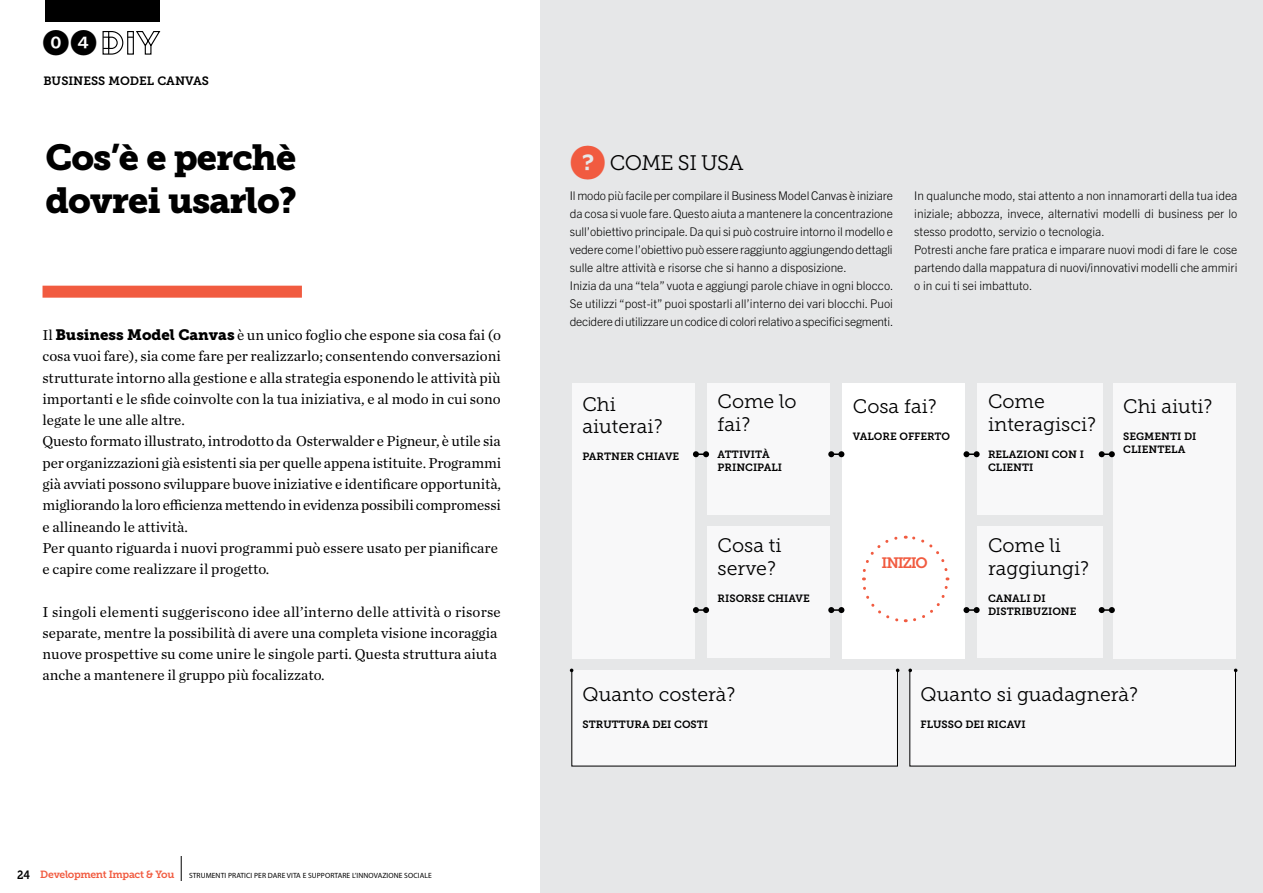
<style>
.page{position:relative;width:1263px;height:893px;background:#fff}
.page>*{position:absolute;margin:0;border:0;box-sizing:border-box;transform-origin:0 0}
.t1{font:36px/42.5px "Museo Slab 900";color:#000}
.t2{font:27px "Whitney Index Black Round Bd";color:#000}
.t3{font:21px "Museo Slab 300";letter-spacing:-.025em;color:#000}
.t4{font:19.5px/22.5px "Museo Slab 300";color:#000}
.t5{font:15px/21.3px "Chronicle Text G1";color:#000}
.t6{font:15px "Museo Slab 700";letter-spacing:-.085em;color:#f15b40}
.t7{font:300 12px/18px "Trade Gothic Next LT Pro";color:#000}
.t8{font:12px "Museo Slab 700";color:#000}
.t9{font:12px "Museo Slab 700";color:#000;scale:.9 1}
.t10{font:10.5px/13.5px "Museo Slab 700";color:#000}
.t11{font:10.35px "Museo Slab 700";letter-spacing:-.035em;color:#f15b40}
.t12{font:7.5px "Museo Slab 500";letter-spacing:.01em;color:#000}
.s1{font-family:"Museo Slab 900"}
.s2{font-family:"Museo Slab 700";font-size:10.35px}
.s3{font-family:"Whitney Index Black Round Bd";font-size:36px;color:#f15b40}
</style>
<div class="page">
<div style="left:540px;top:0;width:723px;height:893px;background:#e6e7e8"></div>
<svg style="left:102px;top:31px;width:59px;height:24px"></svg>
<div style="left:45px;top:0;width:115px;height:21px;background:#000"></div>
<div style="left:572px;top:383px;width:123px;height:275px;background:#f8f8f9"></div>
<div style="left:842px;top:383px;width:123px;height:275px;background:#fff"></div>
<div style="left:1113px;top:383px;width:122px;height:275px;background:#f8f8f9"></div>
<div style="left:707px;top:383px;width:123px;height:131px;background:#f8f8f9"></div>
<div style="left:977px;top:383px;width:126px;height:131px;background:#f8f8f9"></div>
<div style="left:707px;top:527px;width:123px;height:131px;background:#f8f8f9"></div>
<div style="left:977px;top:527px;width:126px;height:131px;background:#f8f8f9"></div>
<div style="left:572px;top:670px;width:325px;height:96px;background:#f8f8f9"></div>
<div style="left:910px;top:670px;width:325px;height:96px;background:#f8f8f9"></div>
<svg style="left:693px;top:451px;width:16px;height:6px"></svg>
<svg style="left:828px;top:451px;width:16px;height:6px"></svg>
<svg style="left:963px;top:451px;width:17px;height:6px"></svg>
<svg style="left:1099px;top:451px;width:16px;height:6px"></svg>
<svg style="left:693px;top:607px;width:16px;height:6px"></svg>
<svg style="left:828px;top:607px;width:16px;height:6px"></svg>
<svg style="left:963px;top:607px;width:17px;height:6px"></svg>
<svg style="left:1099px;top:607px;width:16px;height:6px"></svg>
<svg style="left:908px;top:669px;width:4px;height:3px"></svg>
<svg style="left:862px;top:535px;width:88px;height:88px"></svg>
<div style="left:43px;top:286px;width:259px;height:12px;background:#f15b40"></div>
<svg style="left:181px;top:856px;width:1px;height:25px"></svg>
<h2 class="t2" style="left:43px;top:30px;width:56px">04</h2>
<p class="t8" style="left:43px;top:74px;width:167px">BUSINESS MODEL CANVAS</p>
<h1 class="t1" style="left:45px;top:137px;width:253px">Cos’è e perchè dovrei usarlo?</h1>
<p class="t5" style="left:43px;top:324px;width:460px">Il <span class="s1">Business Model Canvas</span> è un unico foglio che espone sia cosa fai (o cosa vuoi fare), sia come fare per realizzarlo; consentendo conversazioni strutturate intorno alla gestione e alla strategia esponendo le attività più importanti e le sfide coinvolte con la tua iniziativa, e al modo in cui sono legate le une alle altre.<br>Questo formato illustrato, introdotto da Osterwalder e Pigneur, è utile sia per organizzazioni già esistenti sia per quelle appena istituite. Programmi già avviati possono sviluppare buove iniziative e identificare opportunità, migliorando la loro efficienza mettendo in evidenza possibili compromessi e allineando le attività.<br>Per quanto riguarda i nuovi programmi può essere usato per pianificare e capire come realizzare il progetto.</p>
<p class="t5" style="left:43px;top:600px;width:460px">I singoli elementi suggeriscono idee all’interno delle attività o risorse separate, mentre la possibilità di avere una completa visione incoraggia nuove prospettive su come unire le singole parti. Questa struttura aiuta anche a mantenere il gruppo più focalizzato.</p>
<p class="t12" style="left:2px;top:635px;width:321px">ER DARE VITA E SUPPORTARE L’INNOVAZIONE SOCIALE <span class="s2">DEVELOPMENT IMPACT &amp; YOU</span></p>
<p class="t9" style="left:17px;top:868px;width:16px">24</p>
<p class="t11" style="left:40px;top:869px;width:136px">DEVELOPMENT IMPACT &amp; YOU</p>
<p class="t12" style="left:189px;top:871px;width:244px">STRUMENTI PRATICI PER DARE VITA E SUPPORTARE L’INNOVAZIONE SOCIALE</p>
<h3 class="t3" style="left:570px;top:151px;width:175px"><span class="s3">?</span> Come si usa</h3>
<p class="t7" style="left:570px;top:186px;width:325px">Il modo più facile per compilare il Business Model Canvas è iniziare da cosa si vuole fare. Questo aiuta a mantenere la concentrazione sull’obiettivo principale. Da qui si può costruire intorno il modello e vedere come l’obiettivo può essere raggiunto aggiungendo dettagli sulle altre attività e risorse che si hanno a disposizione.<br>Inizia da una “tela” vuota e aggiungi parole chiave in ogni blocco.<br>Se utilizzi “post-it” puoi spostarli all’interno dei vari blocchi. Puoi decidere di utilizzare un codice di colori relativo a specifici segmenti.</p>
<p class="t7" style="left:914px;top:186px;width:325px">In qualunche modo, stai attento a non innamorarti della tua idea iniziale; abbozza, invece, alternativi modelli di business per lo stesso prodotto, servizio o tecnologia.<br>Potresti anche fare pratica e imparare nuovi modi di fare le cose partendo dalla mappatura di nuovi/innovativi modelli che ammiri o in cui ti sei imbattuto.</p>
<h3 class="t4" style="left:582px;top:393px;width:82px">Chi aiuterai?</h3>
<p class="t10" style="left:582px;top:450px;width:97px">PARTNER CH IAVE</p>
<h3 class="t4" style="left:718px;top:391px;width:80px">Come lo fai?</h3>
<p class="t10" style="left:718px;top:448px;width:66px">ATTIVITÀ<br>PRINCIPALI</p>
<h3 class="t4" style="left:718px;top:534px;width:65px">Cosa ti serve?</h3>
<p class="t10" style="left:718px;top:591px;width:93px">RISORSE CHIAVE</p>
<h3 class="t4" style="left:583px;top:683px;width:154px">Quanto costerà?</h3>
<p class="t10" style="left:583px;top:717px;width:127px">STRUTTURA DEI COSTI</p>
<h3 class="t4" style="left:853px;top:395px;width:85px">Cosa fai?</h3>
<p class="t10" style="left:853px;top:430px;width:99px">VALORE OFFERTO</p>
<p class="t6" style="left:881px;top:554px;width:48px">INIZIO</p>
<h3 class="t4" style="left:988px;top:391px;width:109px">Come interagisci?</h3>
<p class="t10" style="left:988px;top:448px;width:97px">RELAZIONI CON I<br>CLIENTI</p>
<h3 class="t4" style="left:988px;top:534px;width:103px">Come li raggiungi?</h3>
<p class="t10" style="left:988px;top:591px;width:89px">CANALI DI<br>DISTRIBUZIONE</p>
<h3 class="t4" style="left:1123px;top:395px;width:91px">Chi aiuti?</h3>
<p class="t10" style="left:1123px;top:430px;width:75px">SEGMENTI DI<br>CLIENTELA</p>
<h3 class="t4" style="left:921px;top:683px;width:219px">Quanto si guadagnerà?</h3>
<p class="t10" style="left:921px;top:717px;width:106px">FLUSSO DEI RICAVI</p>
</div>
